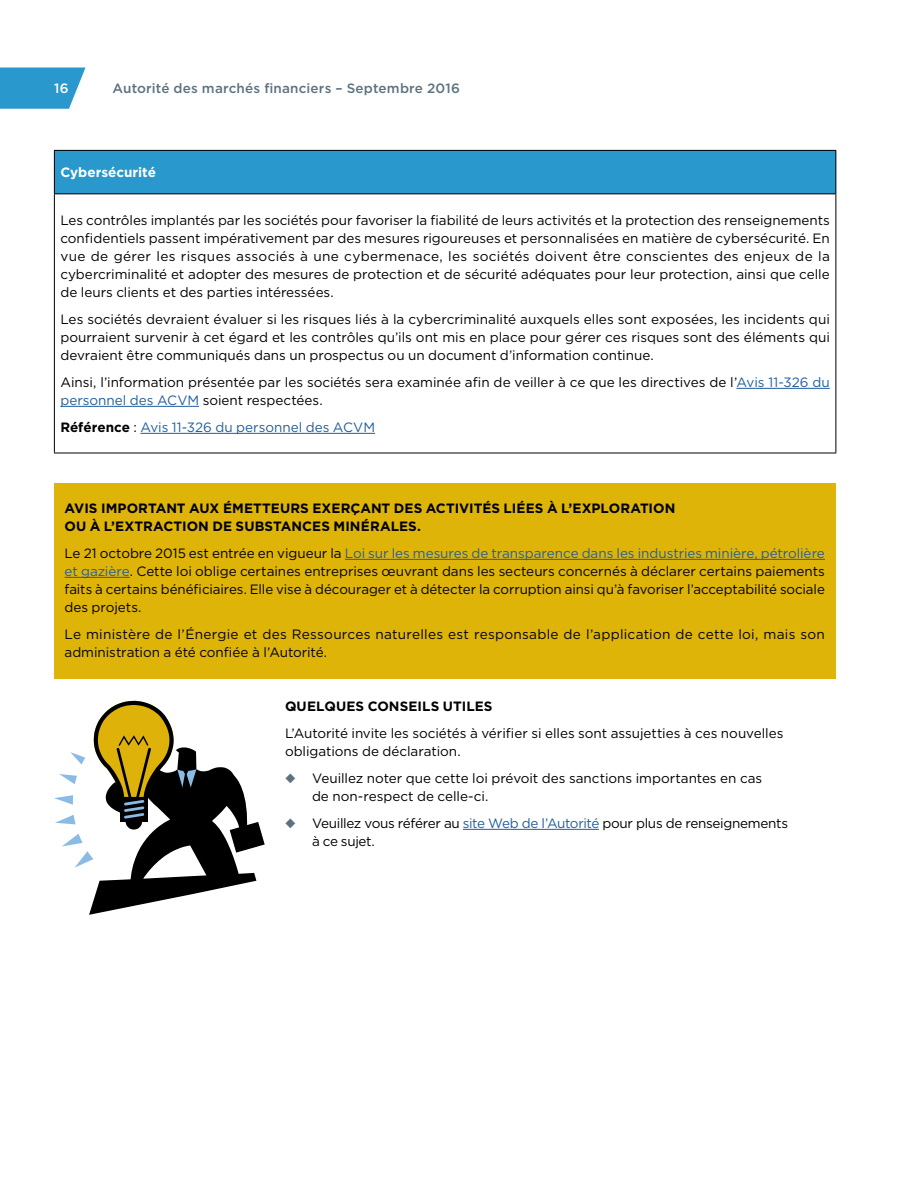
<style>
.page{position:relative;width:918px;height:1188px;background:#fff}
.page>*{position:absolute;margin:0;border:0;box-sizing:border-box;transform-origin:0 0}
.t1{font:13.5px/18px "Gotham";letter-spacing:-.005em;color:#000;text-align:justify}
.t2{font:13.5px/18px "Gotham";letter-spacing:.015em;color:#000}
.t3{font:700 13.5px/18px "Gotham";letter-spacing:.005em;color:#000}
.t4{font:13.5px/18px "Gotham";letter-spacing:-.025em;color:#000}
.t5{font:500 13.5px "Gotham";letter-spacing:.015em;color:#5c737f}
.t6{font:13.5px "Gotham";color:#215e9e}
.t7{font:700 13.5px "Gotham";color:#fff}
.t8{font:500 13.5px "Gotham";color:#fff}
.s1{color:#215e9e}
.s2{font-weight:700;color:#000}
.s3{color:#000}
.s4{color:#5c737f}
</style>
<div class="page">
<svg style="left:0;top:68px;width:86px;height:41px"></svg>
<div style="left:54px;top:150px;width:782px;height:44px;background:#2998cc"></div>
<hr style="left:54px;top:150px;width:782px;height:1px;background:#000">
<hr style="left:54px;top:151px;width:1px;height:43px;background:#000">
<hr style="left:836px;top:151px;width:1px;height:43px;background:#000">
<hr style="left:54px;top:194px;width:782px;height:1px;background:#000">
<hr style="left:54px;top:194px;width:1px;height:259px;background:#000">
<hr style="left:836px;top:194px;width:1px;height:259px;background:#000">
<hr style="left:54px;top:453px;width:782px;height:1px;background:#000">
<hr style="left:736px;top:388px;width:94px;height:1px;background:#215e9e">
<hr style="left:60px;top:406px;width:139px;height:1px;background:#215e9e">
<hr style="left:140px;top:433px;width:235px;height:1px;background:#215e9e">
<div style="left:54px;top:483px;width:782px;height:195px;background:#deb408"></div>
<hr style="left:345px;top:559px;width:480px;height:1px;background:#215e9e">
<hr style="left:64px;top:577px;width:66px;height:1px;background:#215e9e">
<hr style="left:463px;top:829px;width:136px;height:1px;background:#215e9e">
<svg style="left:54px;top:701px;width:211px;height:214px"></svg>
<p class="t8" style="left:54px;top:79px;width:16px">16</p>
<p class="t5" style="left:112px;top:79px;width:349px">Autorité des marchés financiers – Septembre 2016</p>
<p class="t7" style="left:60px;top:164px;width:97px">Cybersécurité</p>
<p class="t1" style="left:60px;top:211px;width:771px">Les contrôles implantés par les sociétés pour favoriser la fiabilité de leurs activités et la protection des renseignements confidentiels passent impérativement par des mesures rigoureuses et personnalisées en matière de cybersécurité. En vue de gérer les risques associés à une cybermenace, les sociétés doivent être conscientes des enjeux de la cybercriminalité et adopter des mesures de protection et de sécurité adéquates pour leur protection, ainsi que celle de leurs clients et des parties intéressées.</p>
<p class="t1" style="left:60px;top:310px;width:771px">Les sociétés devraient évaluer si les risques liés à la cybercriminalité auxquels elles sont exposées, les incidents qui pourraient survenir à cet égard et les contrôles qu’ils ont mis en place pour gérer ces risques sont des éléments qui devraient être communiqués dans un prospectus ou un document d’information continue.</p>
<p class="t1" style="left:60px;top:373px;width:771px">Ainsi, l’information présentée par les sociétés sera examinée afin de veiller à ce que les directives de l’<span class="s1">Avis 11-326 du personnel des ACVM</span> soient respectées.</p>
<p class="t6" style="left:60px;top:419px;width:316px"><span class="s2">Référence</span> <span class="s3">:</span> Avis 11-326 du personnel des ACVM</p>
<p class="t3" style="left:64px;top:499px;width:612px">AVIS IMPORTANT AUX ÉMETTEURS EXERÇANT DES ACTIVITÉS LIÉES À L’EXPLORATION<br>OU À L’EXTRACTION DE SUBSTANCES MINÉRALES.</p>
<p class="t1" style="left:64px;top:544px;width:762px">Le 21 octobre 2015 est entrée en vigueur la <span class="s1">Loi sur les mesures de transparence dans les industries minière, pétrolière et gazière</span>. Cette loi oblige certaines entreprises œuvrant dans les secteurs concernés à déclarer certains paiements faits à certains bénéficiaires. Elle vise à décourager et à détecter la corruption ainsi qu’à favoriser l’acceptabilité sociale des projets.</p>
<p class="t2" style="left:64px;top:625px;width:762px">Le ministère de l’Énergie et des Ressources naturelles est responsable de l’application de cette loi, mais son administration a été confiée à l’Autorité.</p>
<p class="t3" style="left:285px;top:697px;width:209px">QUELQUES CONSEILS UTILES</p>
<p class="t1" style="left:285px;top:724px;width:500px">L’Autorité invite les sociétés à vérifier si elles sont assujetties à ces nouvelles obligations de déclaration.</p>
<p class="t1" style="left:312px;top:769px;width:452px;text-indent:-27px"><span class="s4">◆</span> Veuillez noter que cette loi prévoit des sanctions importantes en cas de non-respect de celle-ci.</p>
<p class="t4" style="left:312px;top:814px;width:478px;text-indent:-27px"><span class="s4">◆</span> Veuillez vous référer au <span class="s1">site Web de l’Autorité</span> pour plus de renseignements à ce sujet.</p>
</div>
